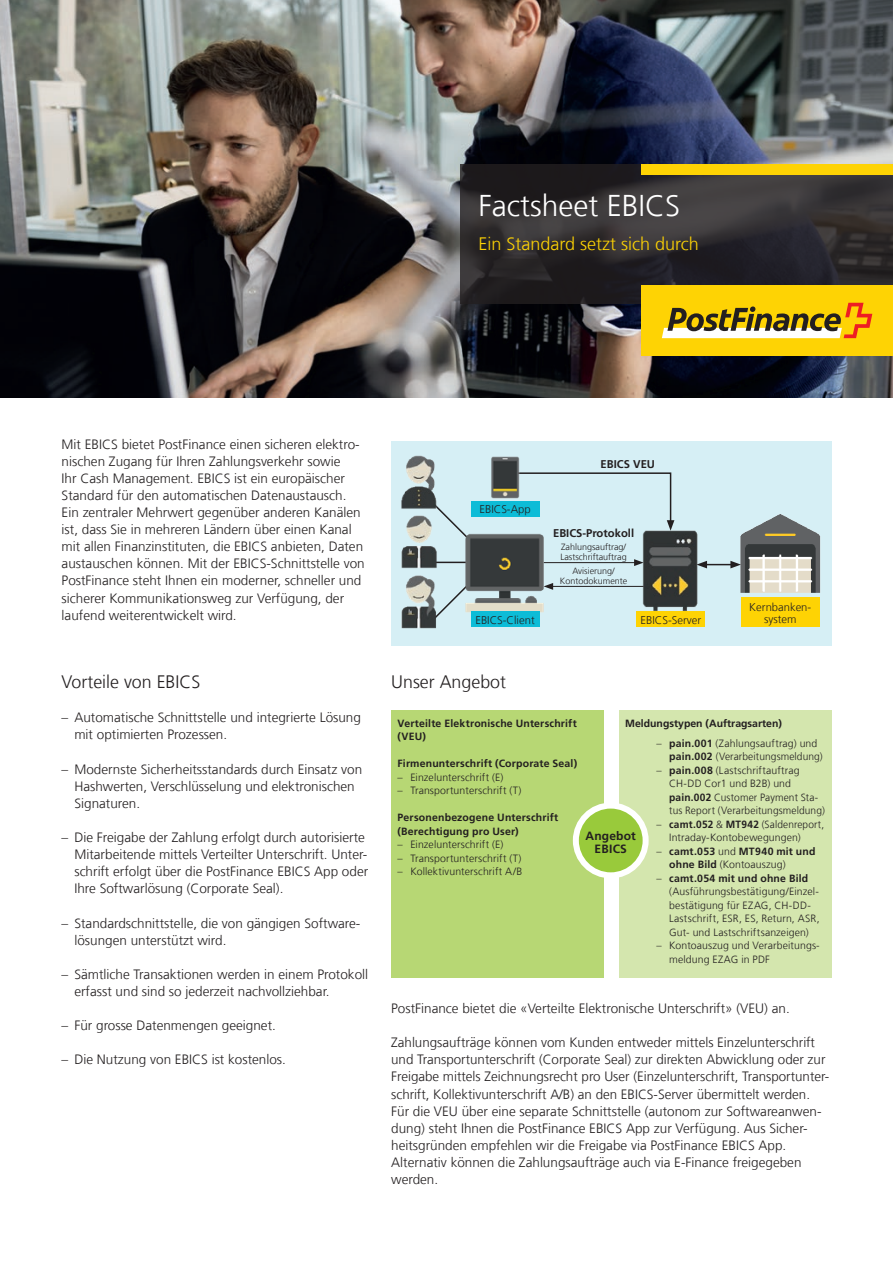
<style>
.page{position:relative;width:893px;height:1263px;background:#fff}
.page>*{position:absolute;margin:0;border:0;box-sizing:border-box;transform-origin:0 0}
.t1{font:300 30px "Frutiger LT Com";color:#fff}
.t2{font:300 18px "Frutiger LT Com";color:#231f20}
.t3{font:300 18px "Frutiger LT Com";color:#fed304}
.t4{font:300 13.5px/17.1px "Frutiger LT Com";color:#231f20}
.t5{font:700 12px/13.5px "Frutiger LT Com";letter-spacing:.02em;color:#231f20;text-align:center}
.t6{font:300 11.25px/12px "Frutiger LT Com";color:#231f20;text-align:center}
.t7{font:700 11.25px "Frutiger LT Com";color:#231f20}
.t8{font:300 10.5px/13.5px "Frutiger LT Com";letter-spacing:.01em;color:#231f20}
.t9{font:700 10.5px/13.5px "Frutiger LT Com";letter-spacing:.015em;color:#231f20}
.t10{font:300 10.5px/13.5px "Frutiger LT Com";letter-spacing:.01em;color:#231f20;scale:.96 1}
.t11{font:300 9px/9.4px "Frutiger LT Com";color:#231f20}
.s1{font-weight:700}
.s2{font-weight:300}
</style>
<div class="page">
<img style="left:0;top:0;width:893px;height:397px">
<svg style="left:460px;top:164px;width:433px;height:140px;background:#2d2b2d"></svg>
<div style="left:641px;top:164px;width:252px;height:11px;background:#fed304"></div>
<svg style="left:641px;top:285px;width:252px;height:71px;background:#e7c11c"></svg>
<div style="left:619px;top:710px;width:212px;height:267px;background:#d4e6ae"></div>
<div style="left:391px;top:710px;width:213px;height:267px;background:#b7d774"></div>
<div style="left:576px;top:805px;width:70px;height:70px;background:#99ca3b;border-radius:50%"></div>
<div style="left:573px;top:802px;width:76px;height:76px;border:6px solid #fff;border-radius:50%"></div>
<div style="left:391px;top:441px;width:440px;height:204px;background:#d6eff5"></div>
<img style="left:641px;top:530px;width:57px;height:81px">
<img style="left:740px;top:514px;width:81px;height:79px">
<div style="left:637px;top:611px;width:68px;height:16px;background:#fed304"></div>
<div style="left:741px;top:597px;width:78px;height:30px;background:#fed304"></div>
<div style="left:471px;top:501px;width:68px;height:16px;background:#0dbcd7"></div>
<svg style="left:696px;top:561px;width:45px;height:7px"></svg>
<svg style="left:521px;top:472px;width:153px;height:59px"></svg>
<hr style="left:544px;top:562px;width:92px;height:1px;background:#231f20">
<svg style="left:634px;top:559px;width:10px;height:7px"></svg>
<hr style="left:551px;top:586px;width:93px;height:1px;background:#231f20">
<svg style="left:548px;top:583px;width:5px;height:7px"></svg>
<img style="left:491px;top:456px;width:30px;height:43px">
<svg style="left:438px;top:508px;width:24px;height:25px"></svg>
<hr style="left:432px;top:562px;width:39px;height:1px;background:#231f20">
<svg style="left:440px;top:590px;width:22px;height:24px"></svg>
<img style="left:401px;top:455px;width:38px;height:54px">
<img style="left:401px;top:514px;width:38px;height:55px">
<img style="left:401px;top:575px;width:39px;height:54px">
<img style="left:462px;top:531px;width:86px;height:85px">
<div style="left:471px;top:611px;width:68px;height:16px;background:#0dbcd7"></div>
<h1 class="t1" style="left:478px;top:188px;width:203px">Factsheet EBICS</h1>
<h2 class="t3" style="left:478px;top:234px;width:222px">Ein Standard setzt sich durch</h2>
<p class="t4" style="left:62px;top:435px;width:305px">Mit EBICS bietet PostFinance einen sicheren elektro&shy;nischen Zugang für Ihren Zahlungsverkehr sowie<br>Ihr Cash Management. EBICS ist ein europäischer Standard für den automatischen Datenaustausch.<br>Ein zentraler Mehrwert gegenüber anderen Kanälen ist, dass Sie in mehreren Ländern über einen Kanal mit allen Finanzinstituten, die EBICS anbieten, Daten austauschen können. Mit der EBICS-Schnittstelle von PostFinance steht Ihnen ein moderner, schneller und sicherer Kommunikationsweg zur Verfügung, der laufend weiterentwickelt wird.</p>
<h2 class="t2" style="left:62px;top:671px;width:140px">Vorteile von EBICS</h2>
<p class="t4" style="left:74px;top:709px;width:288px;text-indent:-13px">– Automatische Schnittstelle und integrierte Lösung mit optimierten Prozessen.</p>
<p class="t4" style="left:74px;top:760px;width:289px;text-indent:-13px">– Modernste Sicherheitsstandards durch Einsatz von<br>Hashwerten, Verschlüsselung und elektronischen<br>Signaturen.</p>
<p class="t4" style="left:74px;top:829px;width:295px;text-indent:-13px">– Die Freigabe der Zahlung erfolgt durch autorisierte Mitarbeitende mittels Verteilter Unterschrift. Unter&shy;schrift erfolgt über die PostFinance EBICS App oder Ihre Softwarlösung (Corporate Seal).</p>
<p class="t4" style="left:74px;top:914px;width:288px;text-indent:-13px">– Standardschnittstelle, die von gängigen Software&shy;lösungen unterstützt wird.</p>
<p class="t4" style="left:74px;top:966px;width:295px;text-indent:-13px">– Sämtliche Transaktionen werden in einem Protokoll erfasst und sind so jederzeit nachvollziehbar.</p>
<p class="t4" style="left:62px;top:1017px;width:216px">– Für grosse Datenmengen geeignet.</p>
<p class="t4" style="left:62px;top:1051px;width:226px">– Die Nutzung von EBICS ist kostenlos.</p>
<p class="t6" style="left:479px;top:503px;width:53px">EBICS-App</p>
<p class="t6" style="left:475px;top:614px;width:61px">EBICS-Client</p>
<p class="t7" style="left:601px;top:457px;width:56px">EBICS VEU</p>
<p class="t7" style="left:553px;top:527px;width:83px">EBICS-Protokoll</p>
<p class="t11" style="left:560px;top:543px;width:68px">Zahlungsauftrag/<br>Lastschriftauftrag</p>
<p class="t11" style="left:560px;top:566px;width:69px;text-align:center">Avisierung/<br>Kontodokumente</p>
<p class="t6" style="left:641px;top:614px;width:62px">EBICS-Server</p>
<h2 class="t2" style="left:391px;top:671px;width:116px">Unser Angebot</h2>
<p class="t6" style="left:749px;top:601px;width:63px">Kernbanken&shy;system</p>
<p class="t9" style="left:398px;top:716px;width:181px">Verteilte Elektronische Unterschrift (VEU)</p>
<p class="t9" style="left:398px;top:757px;width:181px">Firmenunterschrift (Corporate Seal)</p>
<p class="t8" style="left:398px;top:770px;width:107px">– Einzelunterschrift (E)</p>
<p class="t8" style="left:398px;top:784px;width:125px">– Transportunterschrift (T)</p>
<p class="t9" style="left:398px;top:811px;width:162px">Personenbezogene Unterschrift (Berechtigung pro User)</p>
<p class="t8" style="left:398px;top:838px;width:107px">– Einzelunterschrift (E)</p>
<p class="t8" style="left:398px;top:851px;width:125px">– Transportunterschrift (T)</p>
<p class="t8" style="left:398px;top:865px;width:126px">– Kollektivunterschrift A/B</p>
<p class="t9" style="left:625px;top:716px;width:158px">Meldungstypen (Auftragsarten)</p>
<p class="t5" style="left:585px;top:829px;width:52px">Angebot<br>EBICS</p>
<p class="t8" style="left:669px;top:737px;width:155px;text-indent:-13px">– <span class="s1">pain.001</span> (Zahlungsauftrag) und <span class="s1">pain.002</span> (Verarbeitungsmeldung)</p>
<p class="t8" style="left:669px;top:764px;width:157px;text-indent:-13px">– <span class="s1">pain.008</span> (Lastschriftauftrag<br>CH-DD Cor1 und B2B) und <span class="s1">pain.002</span> Customer Payment Sta&shy;tus Report (Verarbeitungsmeldung)</p>
<p class="t10" style="left:669px;top:818px;width:163px;text-indent:-13px">– <span class="s1">camt.052</span> &amp; <span class="s1">MT942</span> (Saldenreport,<br>Intraday-Kontobewegungen)</p>
<p class="t9" style="left:669px;top:844px;width:148px;text-indent:-13px"><span class="s2">–</span> camt.053 <span class="s2">und</span> MT940 mit und ohne Bild <span class="s2">(Kontoauszug)</span></p>
<p class="t8" style="left:669px;top:872px;width:152px;text-indent:-13px">– <span class="s1">camt.054 mit und ohne Bild </span>(Ausführungsbestätigung/Einzel&shy;bestätigung für EZAG, CH-DD-<br>Lastschrift, ESR, ES, Return, ASR,<br>Gut- und Lastschriftsanzeigen)</p>
<p class="t8" style="left:669px;top:939px;width:152px;text-indent:-13px">– Kontoauszug und Verarbeitungs&shy;meldung EZAG in PDF</p>
<p class="t4" style="left:391px;top:1000px;width:400px">PostFinance bietet die «Verteilte Elektronische Unterschrift» (VEU) an.</p>
<p class="t4" style="left:391px;top:1034px;width:440px">Zahlungsaufträge können vom Kunden entweder mittels Einzelunterschrift und Transportunterschrift (Corporate Seal) zur direkten Abwicklung oder zur Freigabe mittels Zeichnungsrecht pro User (Einzelunterschrift, Transportunter&shy;schrift, Kollektivunterschrift A/B) an den EBICS-Server übermittelt werden.<br>Für die VEU über eine separate Schnittstelle (autonom zur Softwareanwen&shy;dung) steht Ihnen die PostFinance EBICS App zur Verfügung. Aus Sicher&shy;heitsgründen empfehlen wir die Freigabe via PostFinance EBICS App.<br>Alternativ können die Zahlungsaufträge auch via E-Finance freigegeben werden.</p>
</div>
